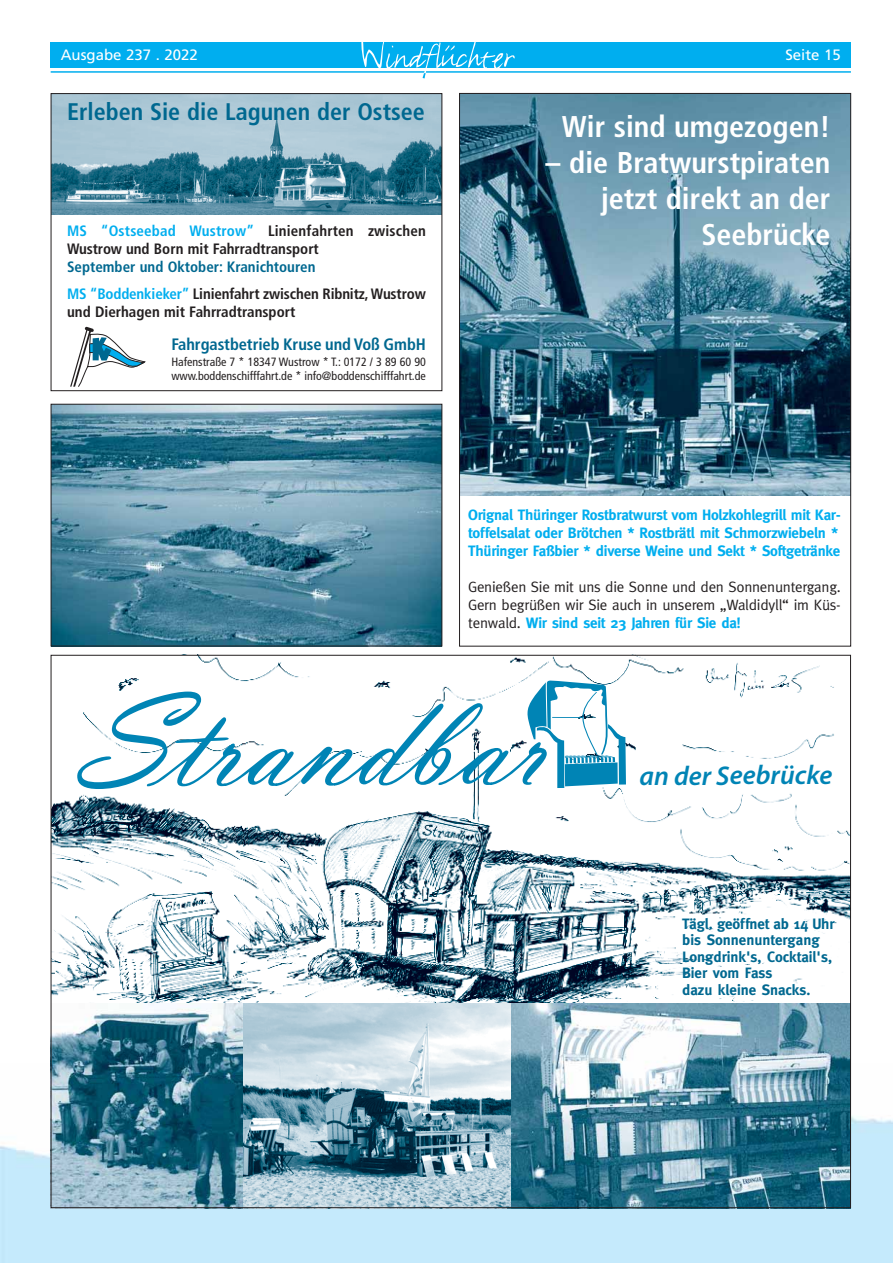
<style>
.page{position:relative;width:893px;height:1263px;background:#fff}
.page>*{position:absolute;margin:0;border:0;box-sizing:border-box;transform-origin:0 0}
.t1{font:700 condensed 30px/36px "Frutiger";color:#fff;text-align:right}
.t2{font:italic 600 27px "Myriad Pro";letter-spacing:-.005em;color:#0084b5}
.t3{font:700 condensed 24px "Frutiger";color:#006890}
.t4{font:700 condensed 16.5px "Frutiger";letter-spacing:-.005em;color:#006890}
.t5{font:700 condensed 15px/18px "Frutiger";color:#231f20}
.t6{font:700 15px/18px "Meta";letter-spacing:-.015em;color:#00aeef}
.t7{font:15px/18px "Meta";letter-spacing:-.015em;color:#231f20;text-align:justify}
.t8{font:700 15px/16.5px "Meta";color:#006890}
.t9{font:15px "Frutiger";color:#fff}
.t10{font:condensed 12px/14.4px "Frutiger";color:#231f20}
.s1{color:#00aeef}
.s2{color:#006890}
.s3{font-weight:700;color:#00aeef}
</style>
<div class="page">
<img style="left:0;top:1063px;width:892px;height:199px">
<hr style="left:51px;top:71px;width:799px;height:2px;background:#00aeef">
<div style="left:51px;top:42px;width:799px;height:26px;background:#00aeef"></div>
<svg style="left:361px;top:42px;width:153px;height:36px"></svg>
<img style="left:53px;top:656px;width:795px;height:347px">
<img style="left:510px;top:1003px;width:338px;height:202px">
<img style="left:242px;top:1003px;width:268px;height:202px">
<svg style="left:527px;top:680px;width:98px;height:107px"></svg>
<svg style="left:77px;top:691px;width:469px;height:97px"></svg>
<svg style="left:53px;top:1003px;width:189px;height:202px;background:#52869a"></svg>
<img style="left:53px;top:95px;width:387px;height:120px">
<div style="left:51px;top:93px;width:391px;height:298px;border:1px solid #231f20"></div>
<svg style="left:70px;top:327px;width:75px;height:60px"></svg>
<img style="left:53px;top:406px;width:387px;height:238px">
<div style="left:51px;top:404px;width:391px;height:242px;border:1px solid #231f20"></div>
<img style="left:461px;top:95px;width:387px;height:400px">
<p class="t9" style="left:61px;top:46px;width:139px">Ausgabe 237 . 2022</p>
<p class="t9" style="left:785px;top:46px;width:57px">Seite 15</p>
<h3 class="t3" style="left:67px;top:103px;width:359px">Erleben Sie die Lagunen der Ostsee</h3>
<p class="t5" style="left:67px;top:223px;width:360px"><span class="s1">MS “Ostseebad Wustrow”</span> Linienfahrten zwischen<br>Wustrow und Born mit Fahrradtransport</p>
<p class="t5" style="left:67px;top:255px;width:360px;line-height:27px"><span class="s2">September und Oktober: Kranichtouren<br></span><span class="s1">MS “Boddenkieker”</span> Linienfahrt zwischen Ribnitz, Wustrow</p>
<p class="t5" style="left:67px;top:304px;width:229px">und Dierhagen mit Fahrradtransport</p>
<p class="t4" style="left:171px;top:338px;width:256px">Fahrgastbetrieb Kruse und Voß GmbH</p>
<p class="t10" style="left:171px;top:354px;width:256px">Hafenstraße 7 * 18347 Wustrow * T.: 0172 / 3 89 60 90 www.boddenschifffahrt.de * info@boddenschifffahrt.de</p>
<h1 class="t1" style="left:561px;top:112px;width:270px">Wir sind umgezogen!</h1>
<h1 class="t1" style="left:545px;top:148px;width:286px">– die Bratwurstpiraten jetzt direkt an der<br>Seebrücke</h1>
<p class="t6" style="left:468px;top:507px;width:374px">Orignal Thüringer Rostbratwurst vom Holzkohlegrill mit Kar&shy;toffelsalat oder Brötchen * Rostbrätl mit Schmorzwiebeln *<br>Thüringer Faßbier * diverse Weine und Sekt * Softgetränke</p>
<p class="t7" style="left:468px;top:579px;width:374px">Genießen Sie mit uns die Sonne und den Sonnenuntergang.<br>Gern begrüßen wir Sie auch in unserem „Waldidyll“ im Küs&shy;tenwald. <span class="s3">Wir sind seit 23 Jahren für Sie da!</span></p>
<h2 class="t2" style="left:639px;top:759px;width:194px">an der Seebrücke</h2>
<p class="t8" style="left:681px;top:916px;width:154px">Tägl. geöffnet ab 14 Uhr bis Sonnenuntergang<br>Longdrink's, Cocktail's,<br>Bier vom Fass<br>dazu kleine Snacks.</p>
</div>
